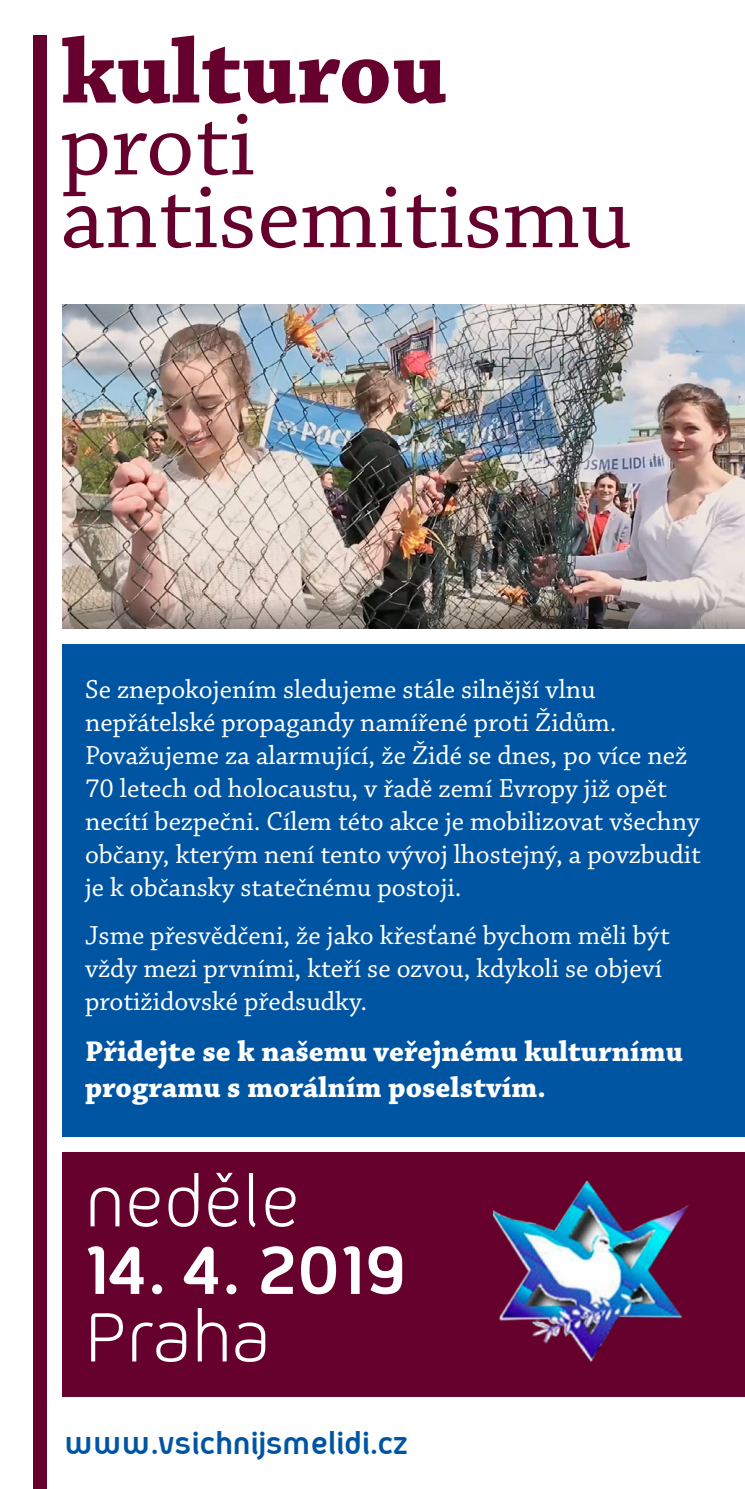
<style>
.page{position:relative;width:745px;height:1489px;background:#fff}
.page>*{position:absolute;margin:0;border:0;box-sizing:border-box;transform-origin:0 0}
.t1{font:80px "Aeroportal";color:#fff}
.t2{font:700 80px "Aeroportal";color:#fff}
.t3{font:700 35px "Aeroportal";color:#0055a3}
.t4{font:700 30px/36px "Chaparral Pro";color:#fff}
.t5{font:27.5px/33px "Chaparral Pro";color:#fff}
</style>
<div class="page">
<img style="left:62px;top:305px;width:682px;height:324px">
<div style="left:55px;top:632px;width:689px;height:512px;background:#0055a3"></div>
<div style="left:62px;top:1144px;width:682px;height:252px;background:#66002c"></div>
<svg style="left:62px;top:35px;width:383px;height:68px"></svg>
<svg style="left:62px;top:114px;width:567px;height:134px"></svg>
<div style="left:34px;top:35px;width:14px;height:1453px;background:#66002c"></div>
<img style="left:493px;top:1180px;width:196px;height:182px">
<div style="left:57px;top:629px;width:687px;height:14px;background:#fff"></div>
<div style="left:57px;top:1137px;width:687px;height:14px;background:#fff"></div>
<div style="left:48px;top:35px;width:14px;height:1453px;background:#fff"></div>
<p class="t5" style="left:85px;top:673px;width:617px">Se znepokojením sledujeme stále silnější vlnu nepřátelské propagandy namířené proti Židům.<br>Považujeme za alarmující, že Židé se dnes, po více než 70 letech od holocaustu, v řadě zemí Evropy již opět necítí bezpečni. Cílem této akce je mobilizovat všechny občany, kterým není tento vývoj lhostejný, a povzbudit je k občansky statečnému postoji.</p>
<p class="t5" style="left:85px;top:919px;width:586px">Jsme přesvědčeni, že jako křesťané bychom měli být vždy mezi prvními, kteří se ozvou, kdykoli se objeví protižidovské předsudky.</p>
<p class="t4" style="left:85px;top:1034px;width:598px">Přidejte se k našemu veřejnému kulturnímu programu s morálním poselstvím.</p>
<p class="t1" style="left:85px;top:1160px;width:216px">neděle</p>
<p class="t2" style="left:85px;top:1226px;width:323px">14. 4. 2019</p>
<p class="t1" style="left:85px;top:1295px;width:187px">Praha</p>
<p class="t3" style="left:65px;top:1424px;width:345px">www.vsichnijsmelidi.cz</p>
</div>
